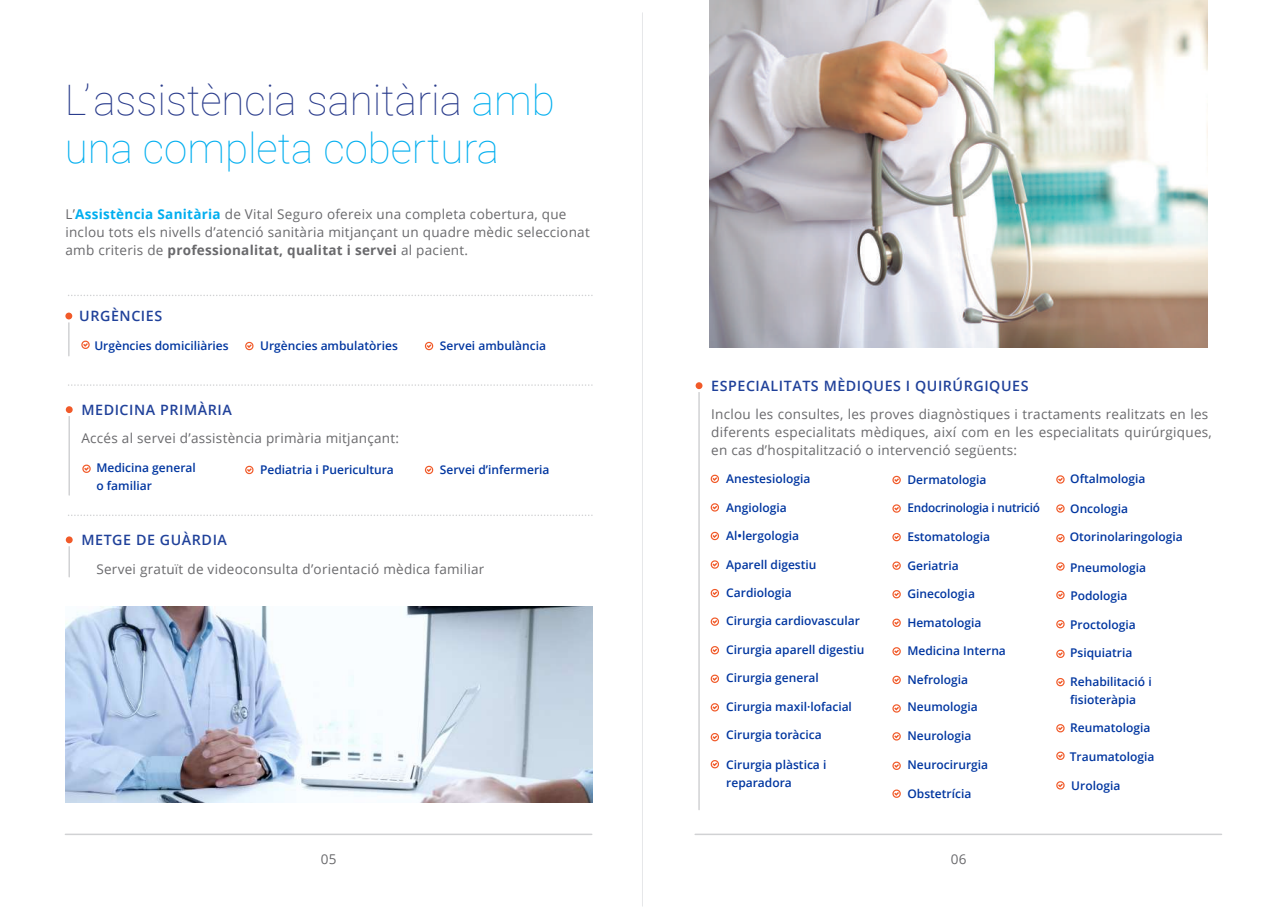
<style>
.page{position:relative;width:1285px;height:919px;background:#fff}
.page>*{position:absolute;margin:0;border:0;box-sizing:border-box;transform-origin:0 0}
.t1{font:100 42px/48px "Roboto";color:#00aeef}
.t2{font:600 14.25px "Open Sans";letter-spacing:.04em;color:#20419a}
.t3{font:13.5px/18px "Open Sans";letter-spacing:.02em;color:#69696c}
.t4{font:600 12px/18px "Open Sans";color:#0036a0}
.t5{font:600 12px "Open Sans";letter-spacing:-.02em;color:#0036a0}
.s1{color:#2a3c8c}
.s2{font-weight:700;color:#00aeef}
.s3{font-weight:700}
</style>
<div class="page">
<hr style="left:695px;top:833px;width:526px;height:2px;background:#d1d2d4">
<svg style="left:710px;top:474px;width:8px;height:9px"></svg>
<svg style="left:710px;top:503px;width:8px;height:8px"></svg>
<svg style="left:710px;top:531px;width:8px;height:9px"></svg>
<svg style="left:710px;top:560px;width:8px;height:8px"></svg>
<svg style="left:710px;top:589px;width:8px;height:8px"></svg>
<svg style="left:710px;top:617px;width:8px;height:8px"></svg>
<svg style="left:710px;top:646px;width:8px;height:8px"></svg>
<svg style="left:710px;top:674px;width:8px;height:9px"></svg>
<svg style="left:710px;top:703px;width:8px;height:8px"></svg>
<svg style="left:710px;top:733px;width:8px;height:8px"></svg>
<svg style="left:710px;top:760px;width:8px;height:8px"></svg>
<svg style="left:892px;top:476px;width:8px;height:8px"></svg>
<svg style="left:892px;top:504px;width:8px;height:8px"></svg>
<svg style="left:892px;top:533px;width:8px;height:8px"></svg>
<svg style="left:892px;top:561px;width:8px;height:8px"></svg>
<svg style="left:892px;top:590px;width:8px;height:8px"></svg>
<svg style="left:892px;top:618px;width:8px;height:9px"></svg>
<svg style="left:892px;top:647px;width:8px;height:8px"></svg>
<svg style="left:892px;top:675px;width:8px;height:9px"></svg>
<svg style="left:892px;top:704px;width:8px;height:8px"></svg>
<svg style="left:892px;top:732px;width:8px;height:8px"></svg>
<svg style="left:892px;top:761px;width:8px;height:8px"></svg>
<svg style="left:892px;top:789px;width:8px;height:8px"></svg>
<hr style="left:698px;top:385px;width:1px;height:424px;background:#d1d2d4">
<svg style="left:695px;top:382px;width:8px;height:10px"></svg>
<svg style="left:1056px;top:475px;width:8px;height:8px"></svg>
<svg style="left:1056px;top:504px;width:8px;height:8px"></svg>
<svg style="left:1056px;top:534px;width:8px;height:8px"></svg>
<svg style="left:1056px;top:562px;width:8px;height:8px"></svg>
<svg style="left:1056px;top:590px;width:8px;height:9px"></svg>
<svg style="left:1056px;top:620px;width:8px;height:8px"></svg>
<svg style="left:1056px;top:649px;width:8px;height:9px"></svg>
<svg style="left:1056px;top:678px;width:8px;height:8px"></svg>
<svg style="left:1056px;top:724px;width:8px;height:8px"></svg>
<svg style="left:1056px;top:751px;width:8px;height:9px"></svg>
<svg style="left:1056px;top:781px;width:8px;height:8px"></svg>
<img style="left:709px;top:0;width:497px;height:348px">
<hr style="left:65px;top:833px;width:526px;height:2px;background:#d1d2d4">
<svg style="left:68px;top:294px;width:524px;height:2px"></svg>
<svg style="left:68px;top:384px;width:524px;height:2px"></svg>
<hr style="left:68px;top:316px;width:2px;height:40px;background:#d1d2d4">
<svg style="left:65px;top:312px;width:8px;height:10px"></svg>
<hr style="left:68px;top:409px;width:2px;height:86px;background:#d1d2d4">
<svg style="left:65px;top:406px;width:8px;height:10px"></svg>
<svg style="left:245px;top:465px;width:8px;height:9px"></svg>
<svg style="left:425px;top:465px;width:8px;height:9px"></svg>
<svg style="left:245px;top:342px;width:8px;height:8px"></svg>
<svg style="left:425px;top:342px;width:8px;height:8px"></svg>
<svg style="left:82px;top:464px;width:9px;height:9px"></svg>
<svg style="left:81px;top:340px;width:9px;height:9px"></svg>
<hr style="left:642px;top:13px;width:1px;height:893px;background:#e6e7e9">
<img style="left:65px;top:606px;width:527px;height:196px">
<svg style="left:68px;top:514px;width:524px;height:2px"></svg>
<hr style="left:68px;top:540px;width:2px;height:36px;background:#d1d2d4">
<svg style="left:65px;top:536px;width:8px;height:10px"></svg>
<h1 class="t1" style="left:65px;top:75px;width:491px"><span class="s1">L’assistència sanitària</span> amb una completa cobertura</h1>
<p class="t3" style="left:65px;top:205px;width:526px">L’<span class="s2">Assistència Sanitària</span> de Vital Seguro ofereix una completa cobertura, que inclou tots els nivells d’atenció sanitària mitjançant un quadre mèdic seleccionat amb criteris de <span class="s3">professionalitat, qualitat i servei</span> al pacient.</p>
<p class="t2" style="left:79px;top:306px;width:84px">URGÈNCIES</p>
<p class="t4" style="left:94px;top:336px;width:136px">Urgències domiciliàries</p>
<p class="t4" style="left:260px;top:336px;width:139px">Urgències ambulatòries</p>
<p class="t4" style="left:440px;top:336px;width:108px">Servei ambulància</p>
<p class="t2" style="left:81px;top:399px;width:152px">MEDICINA PRIMÀRIA</p>
<p class="t3" style="left:81px;top:429px;width:319px">Accés al servei d’assistència primària mitjançant:</p>
<p class="t4" style="left:96px;top:458px;width:101px">Medicina general o familiar</p>
<p class="t4" style="left:260px;top:460px;width:135px">Pediatria i Puericultura</p>
<p class="t4" style="left:440px;top:460px;width:111px">Servei d’infermeria</p>
<p class="t2" style="left:81px;top:529px;width:147px">METGE DE GUÀRDIA</p>
<p class="t3" style="left:96px;top:559px;width:389px">Servei gratuït de videoconsulta d’orientació mèdica familiar</p>
<p class="t3" style="left:321px;top:849px;width:17px">05</p>
<p class="t2" style="left:711px;top:375px;width:319px">ESPECIALITATS MÈDIQUES I QUIRÚRGIQUES</p>
<p class="t3" style="left:711px;top:405px;width:502px">Inclou les consultes, les proves diagnòstiques i tractaments realitzats en les diferents especialitats mèdiques, així com en les especialitats quirúrgiques, en cas d’hospitalització o intervenció següents:</p>
<p class="t4" style="left:726px;top:469px;width:86px">Anestesiologia</p>
<p class="t4" style="left:726px;top:498px;width:62px">Angiologia</p>
<p class="t4" style="left:726px;top:526px;width:74px">Al•lergologia</p>
<p class="t4" style="left:726px;top:555px;width:92px">Aparell digestiu</p>
<p class="t4" style="left:726px;top:583px;width:67px">Cardiologia</p>
<p class="t4" style="left:726px;top:611px;width:135px">Cirurgia cardiovascular</p>
<p class="t4" style="left:726px;top:640px;width:140px">Cirurgia aparell digestiu</p>
<p class="t4" style="left:726px;top:668px;width:94px">Cirurgia general</p>
<p class="t4" style="left:726px;top:697px;width:127px">Cirurgia maxil·lofacial</p>
<p class="t4" style="left:726px;top:725px;width:97px">Cirurgia toràcica</p>
<p class="t4" style="left:726px;top:755px;width:102px">Cirurgia plàstica i reparadora</p>
<p class="t4" style="left:907px;top:470px;width:81px">Dermatologia</p>
<p class="t5" style="left:907px;top:499px;width:134px">Endocrinologia i nutrició</p>
<p class="t4" style="left:907px;top:527px;width:84px">Estomatologia</p>
<p class="t4" style="left:907px;top:556px;width:53px">Geriatria</p>
<p class="t4" style="left:907px;top:584px;width:69px">Ginecologia</p>
<p class="t4" style="left:907px;top:613px;width:76px">Hematologia</p>
<p class="t4" style="left:907px;top:641px;width:100px">Medicina Interna</p>
<p class="t4" style="left:907px;top:670px;width:62px">Nefrologia</p>
<p class="t4" style="left:907px;top:697px;width:72px">Neumologia</p>
<p class="t4" style="left:907px;top:726px;width:66px">Neurologia</p>
<p class="t4" style="left:907px;top:755px;width:82px">Neurocirurgia</p>
<p class="t4" style="left:907px;top:784px;width:65px">Obstetrícia</p>
<p class="t3" style="left:950px;top:849px;width:17px">06</p>
<p class="t4" style="left:1069px;top:469px;width:77px">Oftalmologia</p>
<p class="t4" style="left:1069px;top:499px;width:59px">Oncologia</p>
<p class="t4" style="left:1069px;top:528px;width:115px">Otorinolaringologia</p>
<p class="t4" style="left:1069px;top:558px;width:77px">Pneumologia</p>
<p class="t4" style="left:1070px;top:586px;width:59px">Podologia</p>
<p class="t4" style="left:1069px;top:615px;width:67px">Proctologia</p>
<p class="t4" style="left:1069px;top:643px;width:64px">Psiquiatria</p>
<p class="t4" style="left:1069px;top:672px;width:83px">Rehabilitació i fisioteràpia</p>
<p class="t4" style="left:1069px;top:718px;width:82px">Reumatologia</p>
<p class="t4" style="left:1069px;top:747px;width:86px">Traumatologia</p>
<p class="t4" style="left:1070px;top:775px;width:51px">Urologia</p>
</div>
